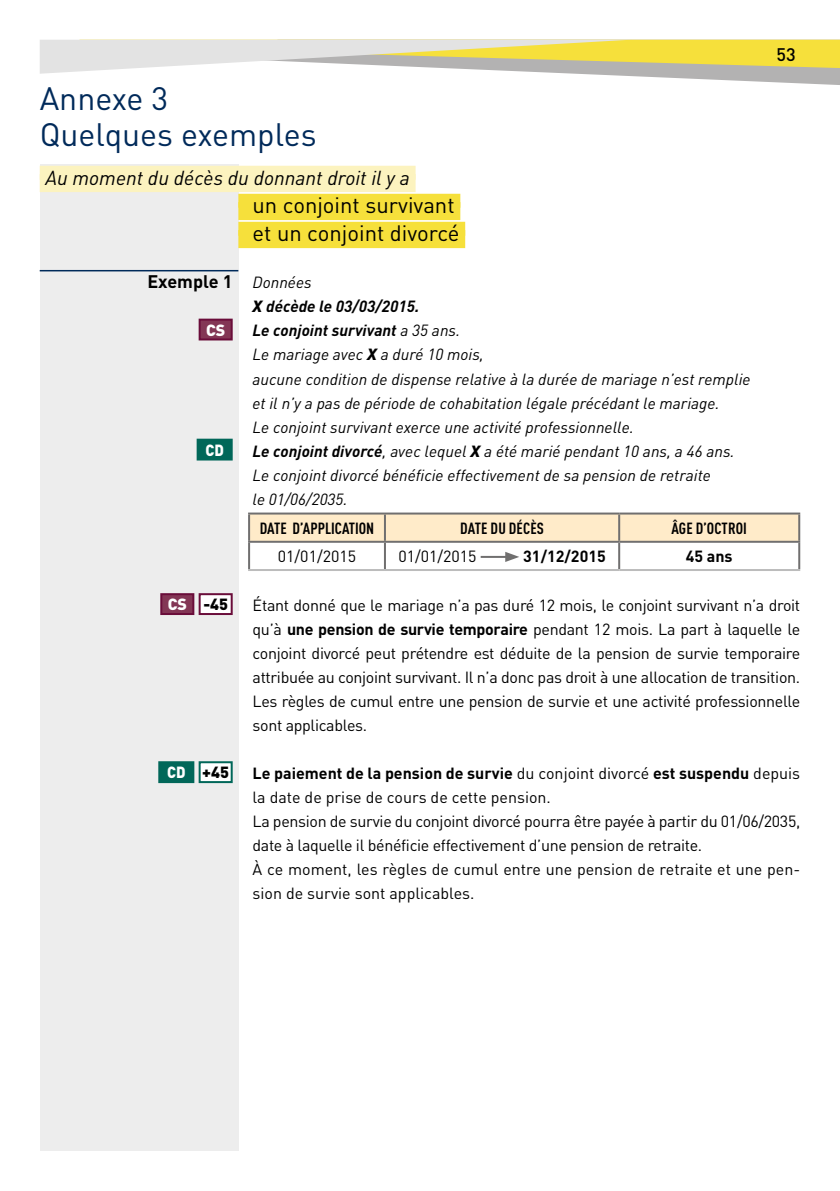
<style>
.page{position:relative;width:840px;height:1191px;background:#fff}
.page>*{position:absolute;margin:0;border:0;box-sizing:border-box;transform-origin:0 0}
.t1{font:32px/36px "DINOT";color:#002a5a}
.t2{font:22px/28px "DINOT";color:#000}
.t3{font:italic 20px "DINOT";color:#000}
.t4{font:700 18px "DINOT";color:#000}
.t5{font:500 18px "DINOT";color:#000}
.t6{font:16px/24px "DINOT";letter-spacing:-.02em;color:#000;text-align:justify}
.t7{font:italic 16px/24px "DINOT";color:#000}
.t8{font:700 condensed 16px "DINOT";color:#000}
.t9{font:italic 700 16px "DINOT";color:#000}
.t10{font:700 16px "DINOT";color:#000}
.t11{font:900 16px "DINOT";color:#000}
.t12{font:900 16px "DINOT";color:#fff}
.t13{font:900 16px "DINOT";color:#fff;scale:.91 1}
.s1{font-weight:400;font-style:italic;font-size:16px}
.s2{font-weight:900}
.s3{font-weight:700}
.s4{color:#fff}
</style>
<div class="page">
<svg style="left:40px;top:40px;width:799px;height:45px"></svg>
<div style="left:40px;top:164px;width:198px;height:987px;background:#ededed"></div>
<div style="left:40px;top:166px;width:375px;height:14px;background:#fcf3bf"></div>
<div style="left:40px;top:174px;width:375px;height:18px;background:#fcf3bf"></div>
<div style="left:238px;top:194px;width:222px;height:14px;background:#f6e03b"></div>
<div style="left:238px;top:202px;width:222px;height:18px;background:#f6e03b"></div>
<div style="left:238px;top:222px;width:227px;height:14px;background:#f6e03b"></div>
<div style="left:238px;top:230px;width:227px;height:18px;background:#f6e03b"></div>
<hr style="left:40px;top:270px;width:198px;height:1px;background:#002a5a">
<div style="left:199px;top:320px;width:32px;height:19px;background:#833655"></div>
<div style="left:198px;top:319px;width:34px;height:21px;border:2px solid #6a0d3a"></div>
<div style="left:197px;top:440px;width:34px;height:19px;background:#016759"></div>
<div style="left:196px;top:439px;width:36px;height:21px;border:2px solid #016759"></div>
<svg style="left:250px;top:514px;width:547px;height:27px;background:#fae7c6"></svg>
<hr style="left:248px;top:569px;width:137px;height:2px;background:#bcbcbc">
<hr style="left:385px;top:569px;width:234px;height:2px;background:#bcbcbc">
<hr style="left:619px;top:569px;width:180px;height:2px;background:#bcbcbc">
<hr style="left:248px;top:543px;width:2px;height:26px;background:#706f6f">
<hr style="left:384px;top:543px;width:2px;height:26px;background:#706f6f">
<hr style="left:618px;top:543px;width:2px;height:26px;background:#706f6f">
<hr style="left:797px;top:543px;width:2px;height:26px;background:#706f6f">
<hr style="left:248px;top:512px;width:137px;height:2px;background:#706f6f">
<hr style="left:248px;top:514px;width:2px;height:27px;background:#706f6f">
<hr style="left:385px;top:512px;width:234px;height:2px;background:#706f6f">
<hr style="left:384px;top:514px;width:2px;height:27px;background:#706f6f">
<hr style="left:619px;top:512px;width:180px;height:2px;background:#706f6f">
<hr style="left:618px;top:514px;width:2px;height:27px;background:#706f6f">
<hr style="left:797px;top:514px;width:2px;height:27px;background:#706f6f">
<hr style="left:248px;top:541px;width:137px;height:2px;background:#706f6f">
<hr style="left:385px;top:541px;width:234px;height:2px;background:#706f6f">
<hr style="left:619px;top:541px;width:180px;height:2px;background:#706f6f">
<hr style="left:480px;top:556px;width:28px;height:2px;background:#706f6f">
<svg style="left:505px;top:552px;width:14px;height:10px"></svg>
<div style="left:161px;top:594px;width:32px;height:20px;background:#833655"></div>
<div style="left:160px;top:593px;width:34px;height:22px;border:2px solid #6a0d3a"></div>
<div style="left:199px;top:594px;width:32px;height:20px;background:#fff"></div>
<div style="left:198px;top:593px;width:34px;height:22px;border:2px solid #6a0d3a"></div>
<div style="left:159px;top:762px;width:34px;height:20px;background:#016759"></div>
<div style="left:158px;top:761px;width:36px;height:22px;border:2px solid #016759"></div>
<div style="left:199px;top:762px;width:32px;height:20px;background:#fff"></div>
<div style="left:198px;top:761px;width:34px;height:22px;border:2px solid #016759"></div>
<p class="t5" style="left:776px;top:40px;width:21px">53</p>
<h1 class="t1" style="left:40px;top:78px;width:278px">Annexe 3<br>Quelques exemples</h1>
<p class="t3" style="left:45px;top:163px;width:366px">Au moment du décès du donnant droit il y a</p>
<h2 class="t2" style="left:252px;top:190px;width:208px">un conjoint survivant et un conjoint divorcé</h2>
<p class="t4" style="left:147px;top:268px;width:166px">Exemple 1 <span class="s1">Données</span></p>
<p class="t9" style="left:252px;top:294px;width:168px"><span class="s2">X</span> décède le 03/03/2015.</p>
<p class="t12" style="left:206px;top:317px;width:21px">CS</p>
<p class="t7" style="left:252px;top:318px;width:499px"><span class="s3">Le conjoint survivant</span> a 35 ans.<br>Le mariage avec <span class="s2">X</span> a duré 10 mois,<br>aucune condition de dispense relative à la durée de mariage n’est remplie et il n’y a pas de période de cohabitation légale précédant le mariage.<br>Le conjoint survivant exerce une activité professionnelle.</p>
<p class="t13" style="left:205px;top:437px;width:22px">CD</p>
<p class="t7" style="left:252px;top:438px;width:483px"><span class="s3">Le conjoint divorcé</span>, avec lequel <span class="s2">X</span> a été marié pendant 10 ans, a 46 ans.<br>Le conjoint divorcé bénéficie effectivement de sa pension de retraite<br>le 01/06/2035.</p>
<p class="t8" style="left:259px;top:516px;width:116px">DATE D’APPLICATION</p>
<p class="t8" style="left:460px;top:516px;width:85px">DATE DU DÉCÈS</p>
<p class="t8" style="left:671px;top:516px;width:77px">ÂGE D’OCTROI</p>
<p class="t6" style="left:278px;top:543px;width:80px">01/01/2015</p>
<p class="t6" style="left:398px;top:543px;width:80px">01/01/2015</p>
<p class="t10" style="left:523px;top:544px;width:84px">31/12/2015</p>
<p class="t10" style="left:685px;top:544px;width:48px">45 ans</p>
<p class="t11" style="left:168px;top:591px;width:62px"><span class="s4">CS</span> -45</p>
<p class="t6" style="left:252px;top:592px;width:549px">Étant donné que le mariage n’a pas duré 12 mois, le conjoint survivant n’a droit qu’à <span class="s3">une pension de survie temporaire</span> pendant 12 mois. La part à laquelle le conjoint divorcé peut prétendre est déduite de la pension de survie temporaire attribuée au conjoint survivant. Il n’a donc pas droit à une allocation de transition.<br>Les règles de cumul entre une pension de survie et une activité professionnelle sont applicables.</p>
<p class="t11" style="left:167px;top:759px;width:63px"><span class="s4">CD</span> +45</p>
<p class="t6" style="left:252px;top:760px;width:549px;text-align:left"><span class="s3">Le paiement de la pension de survie</span> du conjoint divorcé <span class="s3">est suspendu</span> depuis la date de prise de cours de cette pension.<br>La pension de survie du conjoint divorcé pourra être payée à partir du 01/06/2035, date à laquelle il bénéficie effectivement d’une pension de retraite.<br>À ce moment, les règles de cumul entre une pension de retraite et une pen&shy;sion de survie sont applicables.</p>
</div>
